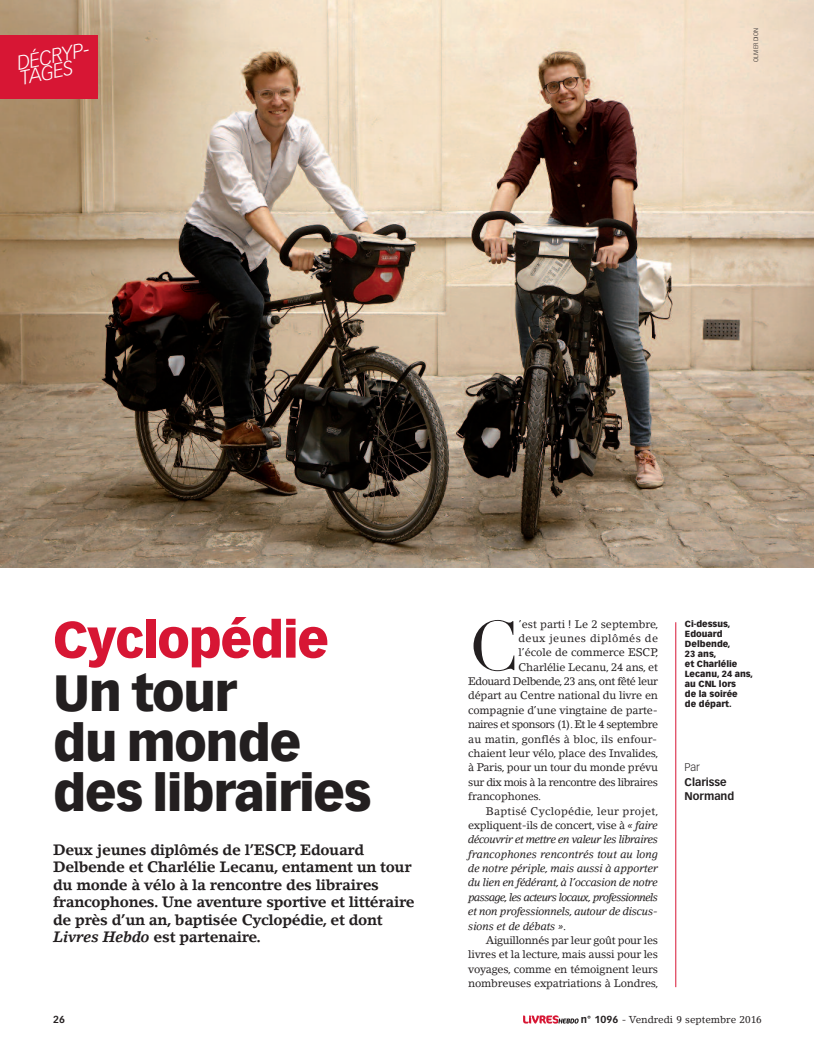
<style>
.page{position:relative;width:815px;height:1053px;background:#fff}
.page>*{position:absolute;margin:0;border:0;box-sizing:border-box;transform-origin:0 0}
.t1{font:68.75px "Didot LH";color:#231f20}
.t2{font:900 50px/50px "Vectora LH";letter-spacing:-.025em;color:#231f20}
.t3{font:900 50px "Vectora LH";letter-spacing:-.025em;color:#d71634}
.t4{font:italic 300 19.88px/15.1px "Vectora LH";color:#fff}
.t5{font:700 15px/17.5px "Lino Letter";letter-spacing:-.02em;color:#231f20}
.t6{font:11px/14.4px "Lino Letter";letter-spacing:-.015em;color:#231f20;text-align:justify}
.t7{font:italic 11px "Lino Letter";letter-spacing:-.03em;color:#231f20}
.t8{font:italic 11px "Lino Letter";letter-spacing:-.06em;color:#231f20}
.t9{font:11px "Lino Letter";letter-spacing:-.05em;color:#231f20}
.t10{font:11px "Lino Letter";letter-spacing:-.045em;color:#231f20}
.t11{font:11px "Lino Letter";letter-spacing:-.04em;color:#231f20}
.t12{font:italic 11px "Lino Letter";letter-spacing:-.005em;color:#231f20}
.t13{font:11px "Lino Letter";letter-spacing:.01em;color:#231f20}
.t14{font:11px "Lino Letter";letter-spacing:.025em;color:#231f20}
.t15{font:11px "Lino Letter";letter-spacing:.035em;color:#231f20}
.t16{font:700 11px/14.4px "Vectora LH";color:#231f20}
.t17{font:300 11px "Vectora LH";color:#231f20}
.t18{font:10px "Lino Letter";color:#231f20}
.t19{font:700 10px "Vectora LH";color:#231f20}
.t20{font:900 8.75px/10px "Vectora LH";color:#231f20}
.t21{font:300 6.25px "Vectora LH";letter-spacing:-.01em;color:#231f20;scale:.95 1}
.s1{font-style:italic}
.s2{color:#fff}
.s3{font-family:"Vectora LH";font-weight:700}
</style>
<div class="page">
<img style="left:0;top:0;width:814px;height:567px">
<div style="left:0;top:35px;width:97px;height:64px;background:#d71634"></div>
<svg style="left:523px;top:1015px;width:56px;height:8px"></svg>
<hr style="left:676px;top:622px;width:1px;height:365px;background:#d71634">
<h3 class="t4" style="left:16px;top:57px;width:75px;rotate:-11deg">DÉCRYP-<br>TAGES</h3>
<p class="t21" style="left:753px;top:62px;width:37px;rotate:-90deg">OLIVIER DION</p>
<h2 class="t3" style="left:53px;top:617px;width:277px">Cyclopédie</h2>
<h2 class="t2" style="left:53px;top:670px;width:320px">Un tour<br>du monde des librairies</h2>
<p class="t5" style="left:53px;top:842px;width:363px">Deux jeunes diplômés de l’ESCP, Edouard Delbende et Charlélie Lecanu, entament un tour du monde à vélo à la rencontre des libraires francophones. Une aventure sportive et littéraire de près d’un an, baptisée Cyclopédie, et dont <span class="s1">Livres Hebdo</span> est partenaire.</p>
<p class="t6" style="left:518px;top:617px;width:142px"><span class="s2">C</span>’est parti ! Le 2 septembre,</p>
<p class="t15" style="left:518px;top:633px;width:141px">deux jeunes diplômés de</p>
<p class="t6" style="left:518px;top:646px;width:142px">l’école de commerce ESCP,</p>
<p class="t6" style="left:518px;top:660px;width:141px">Charlélie Lecanu, 24 ans, et</p>
<p class="t11" style="left:468px;top:677px;width:191px">Edouard Delbende, 23 ans, ont fêté leur</p>
<p class="t6" style="left:468px;top:689px;width:191px">départ au Centre national du livre en</p>
<p class="t6" style="left:468px;top:703px;width:191px">compagnie d’une vingtaine de parte-</p>
<p class="t9" style="left:468px;top:720px;width:191px">naires et sponsors (1). Et le 4 septembre</p>
<p class="t13" style="left:468px;top:734px;width:190px">au matin, gonflés à bloc, ils enfour-</p>
<p class="t6" style="left:468px;top:746px;width:192px">chaient leur vélo, place des Invalides,</p>
<p class="t6" style="left:468px;top:761px;width:191px">à Paris, pour un tour du monde prévu</p>
<p class="t10" style="left:468px;top:777px;width:191px">sur dix mois à la rencontre des libraires</p>
<p class="t6" style="left:468px;top:790px;width:75px">francophones.</p>
<p class="t14" style="left:486px;top:806px;width:174px">Baptisé Cyclopédie, leur projet,</p>
<p class="t6" style="left:468px;top:818px;width:191px">expliquent-ils de concert, vise à <span class="s1">« faire</span></p>
<p class="t7" style="left:468px;top:835px;width:191px">découvrir et mettre en valeur les libraires</p>
<p class="t12" style="left:468px;top:849px;width:191px">francophones rencontrés tout au long</p>
<p class="t7" style="left:468px;top:864px;width:191px">de notre périple, mais aussi à apporter</p>
<p class="t7" style="left:468px;top:878px;width:191px">du lien en fédérant, à l’occasion de notre</p>
<p class="t8" style="left:468px;top:892px;width:191px">passage, les acteurs locaux, professionnels</p>
<p class="t7" style="left:468px;top:907px;width:191px">et non professionnels, autour de discus-</p>
<p class="t7" style="left:468px;top:921px;width:100px">sions et de débats ».</p>
<p class="t6" style="left:468px;top:933px;width:192px;text-indent:18px">Aiguillonnés par leur goût pour les livres et la lecture, mais aussi pour les voyages, comme en témoignent leurs nombreuses expatriations à Londres,</p>
<h1 class="t1" style="left:468px;top:621px;width:51px">C</h1>
<p class="t20" style="left:685px;top:619px;width:70px">Ci-dessus,<br>Edouard<br>Delbende,<br>23 ans,<br>et Charlélie<br>Lecanu, 24 ans, au CNL lors<br>de la soirée<br>de départ.</p>
<p class="t17" style="left:685px;top:762px;width:17px">Par</p>
<p class="t16" style="left:685px;top:775px;width:51px">Clarisse<br>Normand</p>
<p class="t19" style="left:53px;top:1015px;width:13px">26</p>
<p class="t18" style="left:581px;top:1015px;width:183px"><span class="s3">n° 1096</span> - Vendredi 9 septembre 2016</p>
</div>
